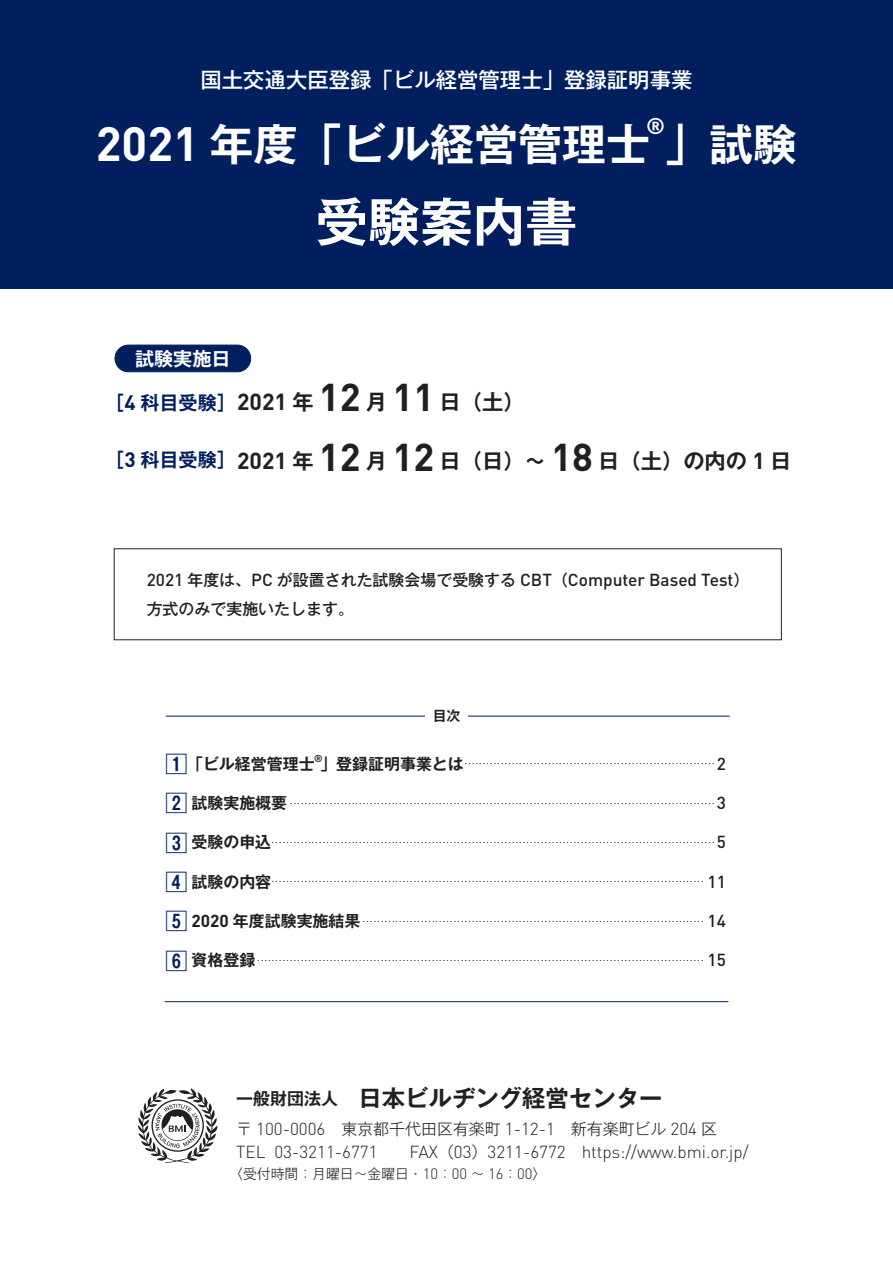
<style>
.page{position:relative;width:893px;height:1263px;background:#fff}
.page>*{position:absolute;margin:0;border:0;box-sizing:border-box;transform-origin:0 0}
.t1{font:700 52.35px "Gothic MB101 Pr 6 De";color:#fff}
.t2{font:700 43.95px "Gothic MB101 Pr 6 De";color:#fff}
.t3{font:700 23.4px "Gothic MB101 Pr 6 De";color:#231f20}
.t4{font:700 22.5px "DIN";color:#fff}
.t5{font:500 21.45px "Gothic MB101 Pr 6";color:#fff}
.t6{font:700 21.3px "Gothic MB101 Pr 6 De";color:#231f20}
.t7{font:700 19.2px "Gothic MB101 Pr 6 De";color:#011e5e}
.t8{font:700 19.2px "Gothic MB101 Pr 6 De";color:#fff}
.t9{font:300 17.25px "DIN";color:#231f20}
.t10{font:500 17.25px "DIN";color:#231f20}
.t11{font:300 15.9px "Gothic MB101 Pr 6";color:#231f20}
.t12{font:500 15.9px "Gothic MB101 Pr 6";color:#231f20}
.t13{font:700 15.9px "Gothic MB101 Pr 6 De";color:#231f20}
.t14{font:300 13.8px "DIN";color:#231f20}
.t15{font:300 13.8px "Gothic MB101 Pr 6";color:#231f20}
.t16{font:700 13.8px "Gothic MB101 Pr 6 De";color:#231f20}
.t17{font:700 10.05px "DIN";color:#231f20}
.s1{font-family:"DIN";font-size:47.55px}
.s2{font-family:"DIN";font-size:20.7px}
.s3{font-family:"DIN";font-size:22.95px;color:#231f20}
.s4{font-size:21.3px;color:#231f20}
.s5{font-family:"DIN";font-size:38.25px;color:#231f20}
.s6{font-family:"DIN";font-size:22.95px}
.s7{font-family:"DIN";font-size:38.25px}
.s8{font-family:"Gothic MB101 Pr 6";font-size:15.9px}
.s9{font-size:21.3px;color:#011e5e}
.s10{font-family:"Gothic MB101 Pr 6 De";font-weight:700;font-size:15.9px}
.s11{font-weight:500;font-size:17.25px}
.s12{font-family:"Gothic MB101 Pr 6 De";font-weight:700;font-size:21.3px;color:#011e5e}
.s13{font-weight:700;font-size:17.25px}
.s14{font-size:16.95px}
.s15{font-family:"DIN";font-size:17.25px}
.s16{font-family:"DIN";font-size:14.85px}
</style>
<div class="page">
<div style="left:115px;top:345px;width:136px;height:27px;background:#011e5e;border-radius:13px"></div>
<div style="left:115px;top:345px;width:136px;height:27px;border:1px solid #011e5e;border-radius:13px"></div>
<div style="left:0;top:0;width:893px;height:288px;background:#011e5e"></div>
<svg style="left:138px;top:1088px;width:80px;height:76px"></svg>
<hr style="left:166px;top:716px;width:564px;height:1px;background:#011e5e">
<hr style="left:165px;top:1001px;width:563px;height:1px;background:#011e5e">
<div style="left:425px;top:709px;width:43px;height:14px;background:#fff"></div>
<h3 class="t5" style="left:200px;top:62px;width:493px">国土交通大臣登録「ビル経営管理士」登録証明事業</h3>
<h2 class="t2" style="left:96px;top:107px;width:703px"><span class="s1">2021</span> 年度「ビル経営管理士」試験</h2>
<h3 class="t4" style="left:646px;top:111px;width:20px">®</h3>
<h3 class="t8" style="left:135px;top:342px;width:97px">試験実施日</h3>
<h1 class="t1" style="left:316px;top:178px;width:263px">受験案内書</h1>
<h3 class="t7" style="left:105px;top:386px;width:421px">［<span class="s2">4</span> 科目受験］<span class="s3">2021</span> <span class="s4">年</span> <span class="s5">12</span> <span class="s4">月</span> <span class="s5">11</span> <span class="s4">日（土）</span></h3>
<h3 class="t6" style="left:237px;top:444px;width:556px"><span class="s6">2021</span> 年 <span class="s7">12</span> 月 <span class="s7">12</span> 日（日）～ <span class="s7">18</span> 日（土）の内の <span class="s6">1</span> 日</h3>
<h3 class="t7" style="left:105px;top:444px;width:132px">［<span class="s2">3</span> 科目受験］</h3>
<p class="t10" style="left:147px;top:569px;width:604px">2021 <span class="s8">年度は、</span>PC <span class="s8">が設置された試験会場で受験する</span> CBT<span class="s8">（</span>Computer Based Test<span class="s8">）</span></p>
<p class="t12" style="left:147px;top:596px;width:209px">方式のみで実施いたします。</p>
<p class="t16" style="left:433px;top:704px;width:29px">目次</p>
<p class="t13" style="left:166px;top:750px;width:150px"><span class="s9">1</span> 「ビル経営管理士</p>
<p class="t17" style="left:314px;top:752px;width:10px">®</p>
<p class="t14" style="left:320px;top:751px;width:407px"><span class="s10">」登録証明事業とは</span> .....................................................................<span class="s11">2</span></p>
<p class="t14" style="left:166px;top:790px;width:562px"><span class="s12">2</span> <span class="s10">試験実施概要</span> .....................................................................................................................<span class="s11">3</span></p>
<p class="t14" style="left:166px;top:829px;width:562px"><span class="s12">3</span> <span class="s10">受験の申込</span> ..........................................................................................................................<span class="s11">5</span></p>
<p class="t14" style="left:166px;top:869px;width:562px"><span class="s12">4</span> <span class="s10">試験の内容</span> ....................................................................................................................... <span class="s11">11</span></p>
<p class="t14" style="left:166px;top:908px;width:562px"><span class="s12">5</span> <span class="s13">2020</span> <span class="s10">年度試験実施結果</span> .............................................................................................. <span class="s11">14</span></p>
<p class="t14" style="left:166px;top:947px;width:562px"><span class="s12">6</span> <span class="s10">資格登録</span> ........................................................................................................................... <span class="s11">15</span></p>
<h3 class="t3" style="left:236px;top:1079px;width:428px"><span class="s14">一般財団法人</span> 日本ビルヂング経営センター</h3>
<p class="t11" style="left:236px;top:1115px;width:482px">〒 <span class="s15">100-0006</span>　東京都千代田区有楽町 <span class="s15">1-12-1</span>　新有楽町ビル <span class="s15">204</span> 区</p>
<p class="t9" style="left:236px;top:1141px;width:514px">TEL 03-3211-6771<span class="s8">　　</span>FAX<span class="s8">（</span>03<span class="s8">）</span>3211-6772 https://www.bmi.or.jp/</p>
<p class="t15" style="left:229px;top:1162px;width:319px">〈受付時間：月曜日～金曜日・<span class="s16">10</span>：<span class="s16">00</span> ～ <span class="s16">16</span>：<span class="s16">00</span>〉</p>
</div>
